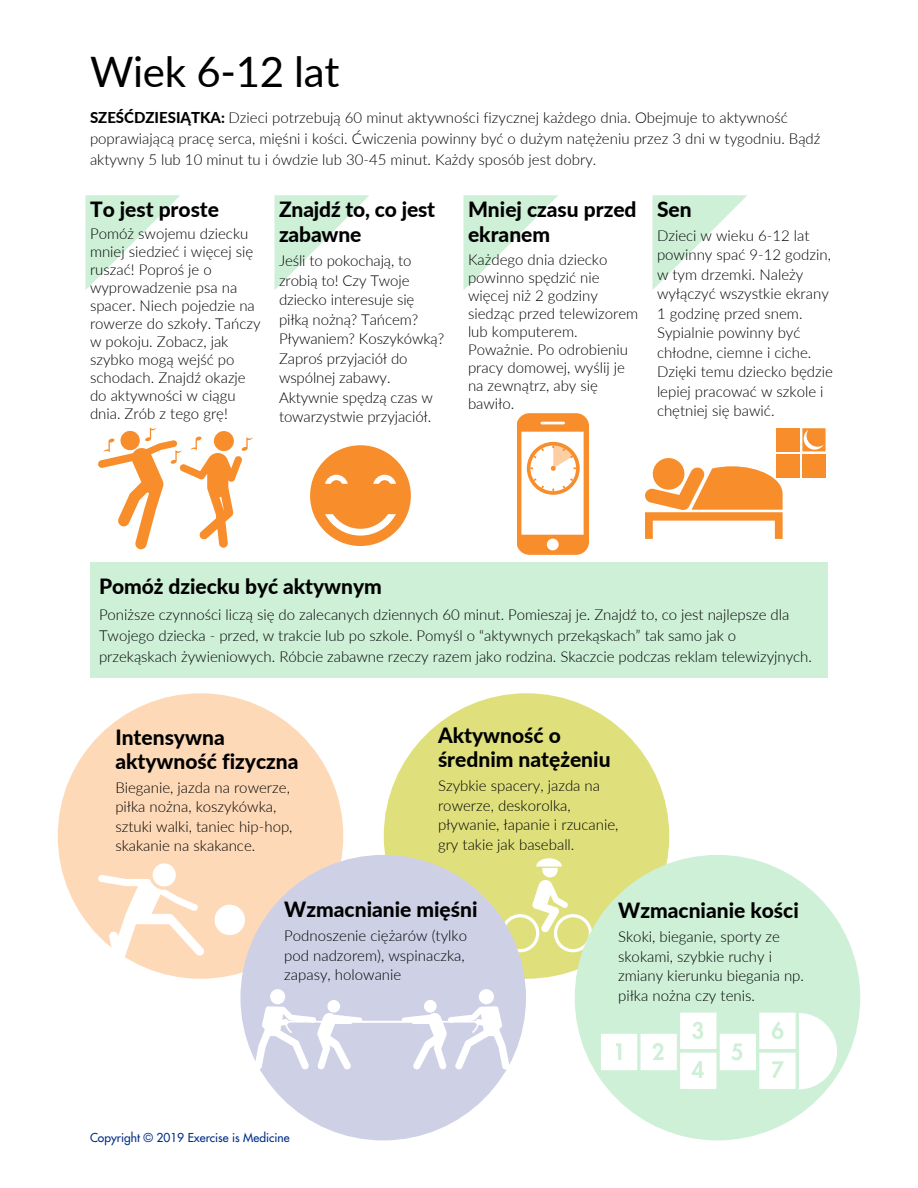
<style>
.page{position:relative;width:918px;height:1188px;background:#fff}
.page>*{position:absolute;margin:0;border:0;box-sizing:border-box;transform-origin:0 0}
.t1{font:42px "Lato";letter-spacing:-.005em;color:#000}
.t2{font:800 21px/25.2px "Lato";color:#000}
.t3{font:300 15px/19.5px "Lato";color:#000}
.t4{font:12px "Futura";color:#002f87}
.s1{font-weight:800}
</style>
<div class="page">
<svg style="left:86px;top:195px;width:94px;height:95px"></svg>
<svg style="left:274px;top:195px;width:95px;height:95px"></svg>
<svg style="left:464px;top:195px;width:94px;height:95px"></svg>
<svg style="left:652px;top:195px;width:95px;height:95px"></svg>
<div style="left:384px;top:693px;width:285px;height:286px;background:#dfe07c;border-radius:50%"></div>
<svg style="left:501px;top:858px;width:91px;height:94px"></svg>
<div style="left:58px;top:693px;width:285px;height:286px;background:#fed9b7;border-radius:50%"></div>
<div style="left:90px;top:562px;width:738px;height:115px;background:#cdf0d7"></div>
<div style="left:153px;top:863px;width:23px;height:24px;background:#fff;border-radius:50%"></div>
<div style="left:215px;top:905px;width:30px;height:30px;background:#fff;border-radius:50%"></div>
<svg style="left:98px;top:875px;width:106px;height:84px"></svg>
<div style="left:575px;top:855px;width:285px;height:285px;background:#cdf0d7;border-radius:50%"></div>
<div style="left:240px;top:855px;width:286px;height:285px;background:#ced0e6;border-radius:50%"></div>
<div style="left:479px;top:989px;width:15px;height:15px;background:#fff;border-radius:50%"></div>
<div style="left:424px;top:1000px;width:13px;height:13px;background:#fff;border-radius:50%"></div>
<div style="left:270px;top:989px;width:15px;height:15px;background:#fff;border-radius:50%"></div>
<svg style="left:255px;top:1006px;width:255px;height:64px"></svg>
<div style="left:327px;top:1000px;width:13px;height:13px;background:#fff;border-radius:50%"></div>
<svg style="left:601px;top:1013px;width:236px;height:76px"></svg>
<svg style="left:311px;top:445px;width:100px;height:101px"></svg>
<svg style="left:518px;top:413px;width:71px;height:142px"></svg>
<svg style="left:98px;top:427px;width:155px;height:122px"></svg>
<div style="left:776px;top:428px;width:24px;height:23px;background:#f78d2b"></div>
<div style="left:776px;top:454px;width:24px;height:23px;background:#f78d2b"></div>
<div style="left:802px;top:454px;width:24px;height:23px;background:#f78d2b"></div>
<svg style="left:802px;top:428px;width:24px;height:23px"></svg>
<div style="left:653px;top:458px;width:31px;height:32px;background:#f78d2b;border-radius:50%"></div>
<svg style="left:645px;top:466px;width:138px;height:73px"></svg>
<h1 class="t1" style="left:90px;top:52px;width:251px">Wiek 6-12 lat</h1>
<p class="t3" style="left:90px;top:108px;width:732px;line-height:21px"><span class="s1">SZEŚĆDZIESIĄTKA:</span> Dzieci potrzebują 60 minut aktywności fizycznej każdego dnia. Obejmuje to aktywność poprawiającą pracę serca, mięśni i kości. Ćwiczenia powinny być o dużym natężeniu przez 3 dni w tygodniu. Bądź aktywny 5 lub 10 minut tu i ówdzie lub 30-45 minut. Każdy sposób jest dobry.</p>
<h2 class="t2" style="left:90px;top:198px;width:131px">To jest proste</h2>
<p class="t3" style="left:90px;top:226px;width:172px;line-height:18px">Pomóż swojemu dziecku mniej siedzieć i więcej się ruszać! Poproś je o wyprowadzenie psa na spacer. Niech pojedzie na rowerze do szkoły. Tańczy w pokoju. Zobacz, jak szybko mogą wejść po schodach. Znajdź okazje do aktywności w ciągu dnia. Zrób z tego grę!</p>
<h2 class="t2" style="left:279px;top:198px;width:158px">Znajdź to, co jest zabawne</h2>
<p class="t3" style="left:279px;top:252px;width:167px">Jeśli to pokochają, to zrobią to! Czy Twoje dziecko interesuje się piłką nożną? Tańcem?<br>Pływaniem? Koszykówką?<br>Zaproś przyjaciół do wspólnej zabawy.<br>Aktywnie spędzą czas w towarzystwie przyjaciół.</p>
<h2 class="t2" style="left:468px;top:198px;width:170px">Mniej czasu przed ekranem</h2>
<p class="t3" style="left:468px;top:251px;width:172px;line-height:18px">Każdego dnia dziecko powinno spędzić nie więcej niż 2 godziny siedząc przed telewizorem lub komputerem.<br>Poważnie. Po odrobieniu pracy domowej, wyślij je na zewnątrz, aby się bawiło.</p>
<h2 class="t2" style="left:657px;top:198px;width:36px">Sen</h2>
<p class="t3" style="left:657px;top:227px;width:177px">Dzieci w wieku 6-12 lat powinny spać 9-12 godzin, w tym drzemki. Należy wyłączyć wszystkie ekrany<br>1 godzinę przed snem.<br>Sypialnie powinny być chłodne, ciemne i ciche.<br>Dzięki temu dziecko będzie lepiej pracować w szkole i chętniej się bawić.</p>
<h2 class="t2" style="left:99px;top:575px;width:284px">Pomóż dziecku być aktywnym</h2>
<p class="t3" style="left:99px;top:605px;width:714px;line-height:21px">Poniższe czynności liczą się do zalecanych dziennych 60 minut. Pomieszaj je. Znajdź to, co jest najlepsze dla<br>Twojego dziecka - przed, w trakcie lub po szkole. Pomyśl o “aktywnych przekąskach” tak samo jak o przekąskach żywieniowych. Róbcie zabawne rzeczy razem jako rodzina. Skaczcie podczas reklam telewizyjnych.</p>
<h2 class="t2" style="left:115px;top:727px;width:185px;line-height:24px">Intensywna aktywność fizyczna</h2>
<p class="t3" style="left:115px;top:779px;width:179px">Bieganie, jazda na rowerze, piłka nożna, koszykówka, sztuki walki, taniec hip-hop, skakanie na skakance.</p>
<h2 class="t2" style="left:438px;top:725px;width:174px;line-height:24px">Aktywność o średnim natężeniu</h2>
<p class="t3" style="left:438px;top:777px;width:182px">Szybkie spacery, jazda na rowerze, deskorolka, pływanie, łapanie i rzucanie, gry takie jak baseball.</p>
<h2 class="t2" style="left:284px;top:899px;width:195px">Wzmacnianie mięśni</h2>
<p class="t3" style="left:284px;top:927px;width:184px">Podnoszenie ciężarów (tylko pod nadzorem), wspinaczka, zapasy, holowanie</p>
<p class="t4" style="left:90px;top:1129px;width:201px">Copyright © 2019 Exercise is Medicine</p>
<h2 class="t2" style="left:618px;top:900px;width:182px">Wzmacnianie kości</h2>
<p class="t3" style="left:618px;top:928px;width:187px">Skoki, bieganie, sporty ze skokami, szybkie ruchy i zmiany kierunku biegania np. piłka nożna czy tenis.</p>
</div>
